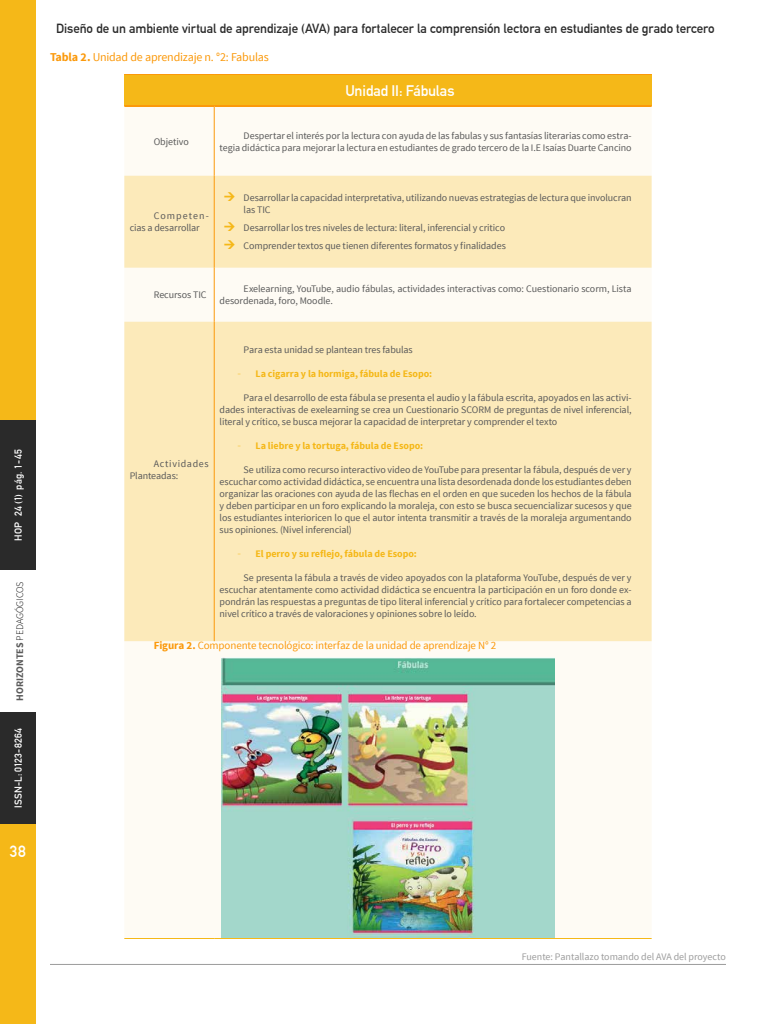
<style>
.page{position:relative;width:768px;height:1024px;background:#fff}
.page>*{position:absolute;margin:0;border:0;box-sizing:border-box;transform-origin:0 0}
.t1{font:700 16px "DIN Alternate";color:#fff}
.t2{font:700 15px "DIN Alternate";letter-spacing:-.02em;color:#fff}
.t3{font:700 13px "DIN Alternate";letter-spacing:-.01em;color:#2a2a2a}
.t4{font:12px "Source Sans Pro";letter-spacing:-.02em;color:#fb990b}
.t5{font:11px "Source Sans Pro";letter-spacing:-.015em;color:#fb990b}
.t6{font:10px/12px "Source Sans Pro";letter-spacing:-.005em;color:#5a5a5a}
.t7{font:700 10px "Source Sans Pro";letter-spacing:-.005em;color:#f5b818}
.t8{font:10px "Source Sans Pro";letter-spacing:-.005em;color:#9c9c9c}
.t9{font:700 10px "DIN Alternate";letter-spacing:.015em;color:#fff}
.t10{font:10px/12px "Source Sans Pro";letter-spacing:.055em;color:#5a5a5a}
.t11{font:300 10px "Source Sans Pro";letter-spacing:-.015em;color:#000}
.s1{font-weight:700;color:#5a5a5a}
.s2{font-weight:700}
.s3{font-weight:300;font-size:12px}
</style>
<div class="page">
<hr style="left:50px;top:964px;width:676px;height:1px;background:#9c9c9c">
<div style="left:124px;top:74px;width:528px;height:32px;background:#f5b818"></div>
<div style="left:124px;top:107px;width:528px;height:831px;background:#fefbf4"></div>
<svg style="left:124px;top:176px;width:528px;height:465px;background:#fcebc0"></svg>
<hr style="left:214px;top:107px;width:1px;height:69px;background:#fb990b">
<hr style="left:214px;top:176px;width:1px;height:92px;background:#fb990b">
<hr style="left:214px;top:268px;width:1px;height:54px;background:#fb990b">
<hr style="left:214px;top:322px;width:1px;height:319px;background:#fb990b">
<hr style="left:124px;top:74px;width:90px;height:1px;background:#fb990b">
<hr style="left:214px;top:74px;width:438px;height:1px;background:#fb990b">
<hr style="left:124px;top:105px;width:90px;height:2px;background:#fb990b">
<hr style="left:214px;top:105px;width:438px;height:2px;background:#fb990b">
<hr style="left:124px;top:938px;width:90px;height:1px;background:#f5b818">
<hr style="left:214px;top:938px;width:438px;height:1px;background:#f5b818">
<img style="left:221px;top:657px;width:334px;height:281px">
<div style="left:0;top:712px;width:36px;height:312px;background:#f5b818"></div>
<div style="left:0;top:0;width:36px;height:570px;background:#f5b818"></div>
<div style="left:0;top:420px;width:36px;height:150px;background:#2a2a2a"></div>
<div style="left:0;top:712px;width:36px;height:112px;background:#2a2a2a"></div>
<svg style="left:225px;top:193px;width:10px;height:8px"></svg>
<svg style="left:225px;top:223px;width:10px;height:8px"></svg>
<svg style="left:225px;top:241px;width:10px;height:8px"></svg>
<p class="t9" style="left:11px;top:541px;width:93px;rotate:-90deg">HOP 24 (1) pág. 1-45</p>
<p class="t11" style="left:13px;top:701px;width:121px;rotate:-90deg"><span class="s1">HORIZONTES</span> PEDAGÓGICOS</p>
<p class="t9" style="left:11px;top:808px;width:81px;rotate:-90deg">ISSN-L: 0123-8264</p>
<h1 class="t1" style="left:10px;top:839px;width:18px">38</h1>
<h3 class="t3" style="left:56px;top:19px;width:660px">Diseño de un ambiente virtual de aprendizaje (AVA) para fortalecer la comprensión lectora en estudiantes de grado tercero</h3>
<p class="t4" style="left:50px;top:50px;width:220px"><span class="s2">Tabla 2.</span> Unidad de aprendizaje n. °2: Fabulas</p>
<h2 class="t2" style="left:345px;top:79px;width:111px">Unidad II: Fábulas</h2>
<p class="t6" style="left:154px;top:136px;width:37px">Objetivo</p>
<p class="t6" style="left:220px;top:130px;width:414px;text-align:right">Despertar el interés por la lectura con ayuda de las fabulas y sus fantasías literarias como estra-<br>tegia didáctica para mejorar la lectura en estudiantes de grado tercero de la I.E Isaías Duarte Cancino</p>
<p class="t6" style="left:130px;top:210px;width:81px;text-indent:24px">Competen&shy;cias a desarrollar</p>
<p class="t6" style="left:244px;top:192px;width:390px">Desarrollar la capacidad interpretativa, utilizando nuevas estrategias de lectura que involucran las TIC</p>
<p class="t6" style="left:244px;top:219px;width:264px;line-height:18px">Desarrollar los tres niveles de lectura: literal, inferencial y critico<br>Comprender textos que tienen diferentes formatos y finalidades</p>
<p class="t6" style="left:154px;top:289px;width:54px">Recursos TIC</p>
<p class="t6" style="left:220px;top:283px;width:414px;text-indent:24px">Exelearning, YouTube, audio fábulas, actividades interactivas como: Cuestionario scorm, Lista desordenada, foro, Moodle.</p>
<p class="t6" style="left:244px;top:344px;width:171px">Para esta unidad se plantean tres fabulas</p>
<p class="t7" style="left:238px;top:367px;width:196px"><span class="s3">-</span> La cigarra y la hormiga, fábula de Esopo:</p>
<p class="t6" style="left:220px;top:392px;width:414px;text-align:justify;text-indent:24px">Para el desarrollo de esta fábula se presenta el audio y la fábula escrita, apoyados en las activi&shy;dades interactivas de exelearning se crea un Cuestionario SCORM de preguntas de nivel inferencial, literal y crítico, se busca mejorar la capacidad de interpretar y comprender el texto</p>
<p class="t7" style="left:238px;top:439px;width:187px"><span class="s3">-</span> La liebre y la tortuga, fábula de Esopo:</p>
<p class="t6" style="left:220px;top:464px;width:414px;text-align:justify;text-indent:24px">Se utiliza como recurso interactivo video de YouTube para presentar la fábula, después de ver y escuchar como actividad didáctica, se encuentra una lista desordenada donde los estudiantes deben organizar las oraciones con ayuda de las flechas en el orden en que suceden los hechos de la fábula y deben participar en un foro explicando la moraleja, con esto se busca secuencializar sucesos y que los estudiantes interioricen lo que el autor intenta transmitir a través de la moraleja argumentando sus opiniones. (Nivel inferencial)</p>
<p class="t7" style="left:238px;top:547px;width:181px"><span class="s3">-</span> El perro y su reflejo, fábula de Esopo:</p>
<p class="t6" style="left:220px;top:572px;width:414px;text-align:justify;text-indent:24px">Se presenta la fábula a través de video apoyados con la plataforma YouTube, después de ver y escuchar atentamente como actividad didáctica se encuentra la participación en un foro donde ex&shy;pondrán las respuestas a preguntas de tipo literal inferencial y crítico para fortalecer competencias a nivel crítico a través de valoraciones y opiniones sobre lo leído.</p>
<p class="t5" style="left:154px;top:639px;width:344px"><span class="s2">Figura 2.</span> Componente tecnológico: interfaz de la unidad de aprendizaje N° 2</p>
<p class="t10" style="left:130px;top:458px;width:81px;text-indent:24px">Actividades<br>Planteadas:</p>
<p class="t8" style="left:522px;top:951px;width:206px">Fuente: Pantallazo tomando del AVA del proyecto</p>
</div>
